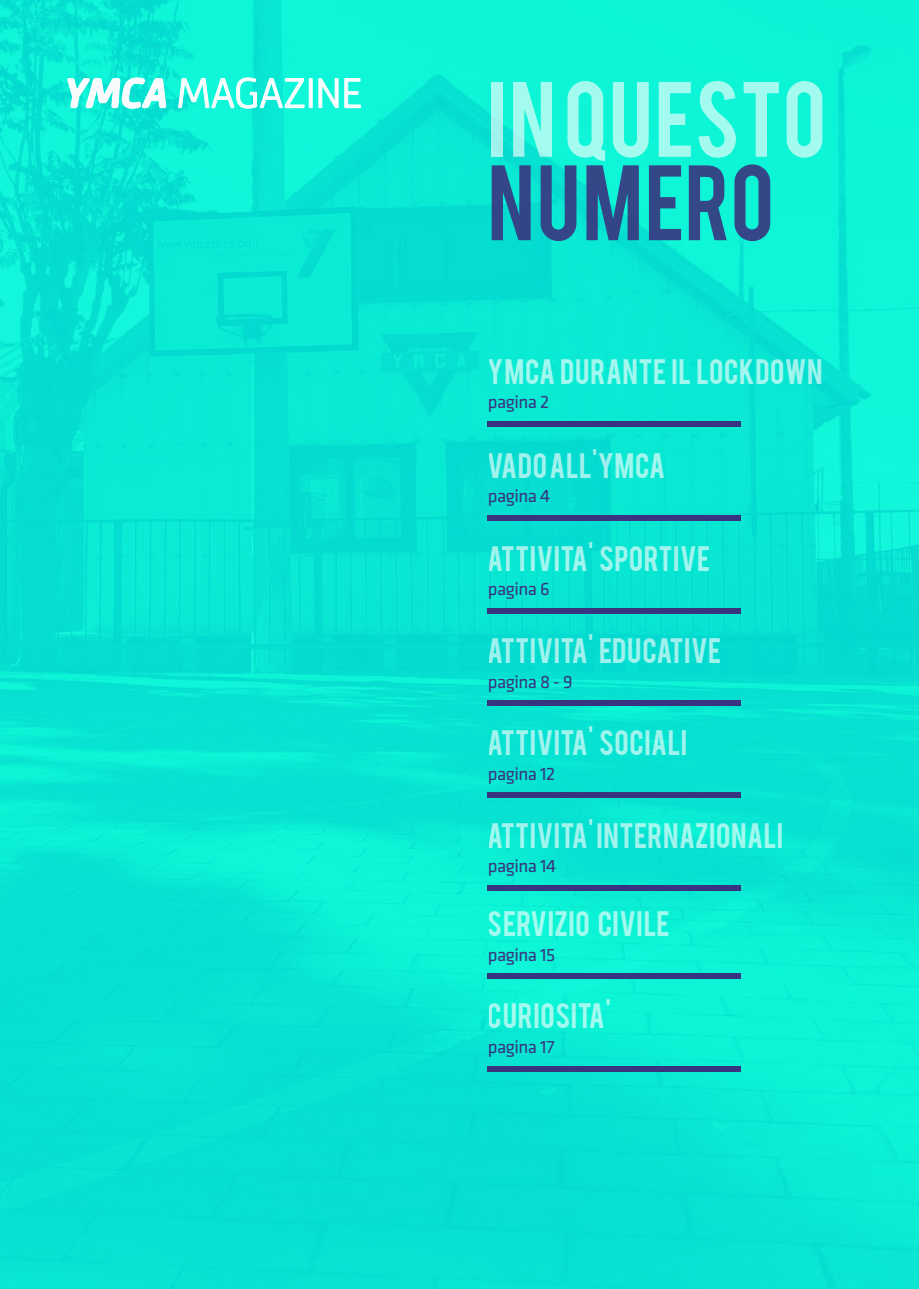
<style>
.page{position:relative;width:919px;height:1289px;background:#fff}
.page>*{position:absolute;margin:0;border:0;box-sizing:border-box;transform-origin:0 0}
.t1{font:84px "Bebas";color:rgb(255 255 255/.7)}
.t2{font:84px "Bebas";letter-spacing:.025em;color:#39347f}
.t3{font:27.75px "Bebas";letter-spacing:.02em;color:rgb(255 255 255/.7)}
.t4{font:18.6px "Klavika";letter-spacing:-.025em;color:#39347f}
</style>
<div class="page">
<img style="left:0;top:0;width:918px;height:1288px">
<div style="left:488px;top:421px;width:252px;height:5px;background:#39347f"></div>
<div style="left:488px;top:515px;width:252px;height:5px;background:#39347f"></div>
<div style="left:488px;top:608px;width:252px;height:5px;background:#39347f"></div>
<div style="left:488px;top:700px;width:252px;height:6px;background:#39347f"></div>
<div style="left:488px;top:792px;width:252px;height:6px;background:#39347f"></div>
<div style="left:488px;top:884px;width:252px;height:6px;background:#39347f"></div>
<svg style="left:67px;top:78px;width:99px;height:31px"></svg>
<svg style="left:178px;top:78px;width:126px;height:31px"></svg>
<div style="left:309px;top:78px;width:3px;height:30px;border:1px solid #fff"></div>
<svg style="left:318px;top:78px;width:20px;height:30px"></svg>
<svg style="left:344px;top:78px;width:17px;height:30px"></svg>
<div style="left:488px;top:973px;width:252px;height:6px;background:#39347f"></div>
<div style="left:488px;top:1065px;width:252px;height:6px;background:#39347f"></div>
<h1 class="t1" style="left:488px;top:58px;width:340px">IN QUESTO</h1>
<h1 class="t2" style="left:487px;top:142px;width:288px">NUMERO</h1>
<p class="t3" style="left:488px;top:351px;width:336px">YMCA DURANTE IL LOCKDOWN</p>
<p class="t4" style="left:488px;top:392px;width:63px">pagina 2</p>
<p class="t3" style="left:488px;top:445px;width:179px">VADO ALL'YMCA</p>
<p class="t4" style="left:488px;top:486px;width:64px">pagina 4</p>
<p class="t3" style="left:488px;top:538px;width:224px">ATTIVITA' SPORTIVE</p>
<p class="t4" style="left:488px;top:579px;width:63px">pagina 6</p>
<p class="t3" style="left:488px;top:630px;width:235px">ATTIVITA' EDUCATIVE</p>
<p class="t4" style="left:488px;top:671px;width:86px">pagina 8 - 9</p>
<p class="t3" style="left:488px;top:722px;width:201px">ATTIVITA' SOCIALI</p>
<p class="t4" style="left:488px;top:763px;width:69px">pagina 12</p>
<p class="t3" style="left:488px;top:815px;width:297px">ATTIVITA' INTERNAZIONALI</p>
<p class="t4" style="left:488px;top:855px;width:70px">pagina 14</p>
<p class="t3" style="left:488px;top:903px;width:183px">SERVIZIO CIVILE</p>
<p class="t4" style="left:488px;top:944px;width:69px">pagina 15</p>
<p class="t3" style="left:488px;top:995px;width:125px">CURIOSITA'</p>
<p class="t4" style="left:488px;top:1036px;width:68px">pagina 17</p>
</div>
